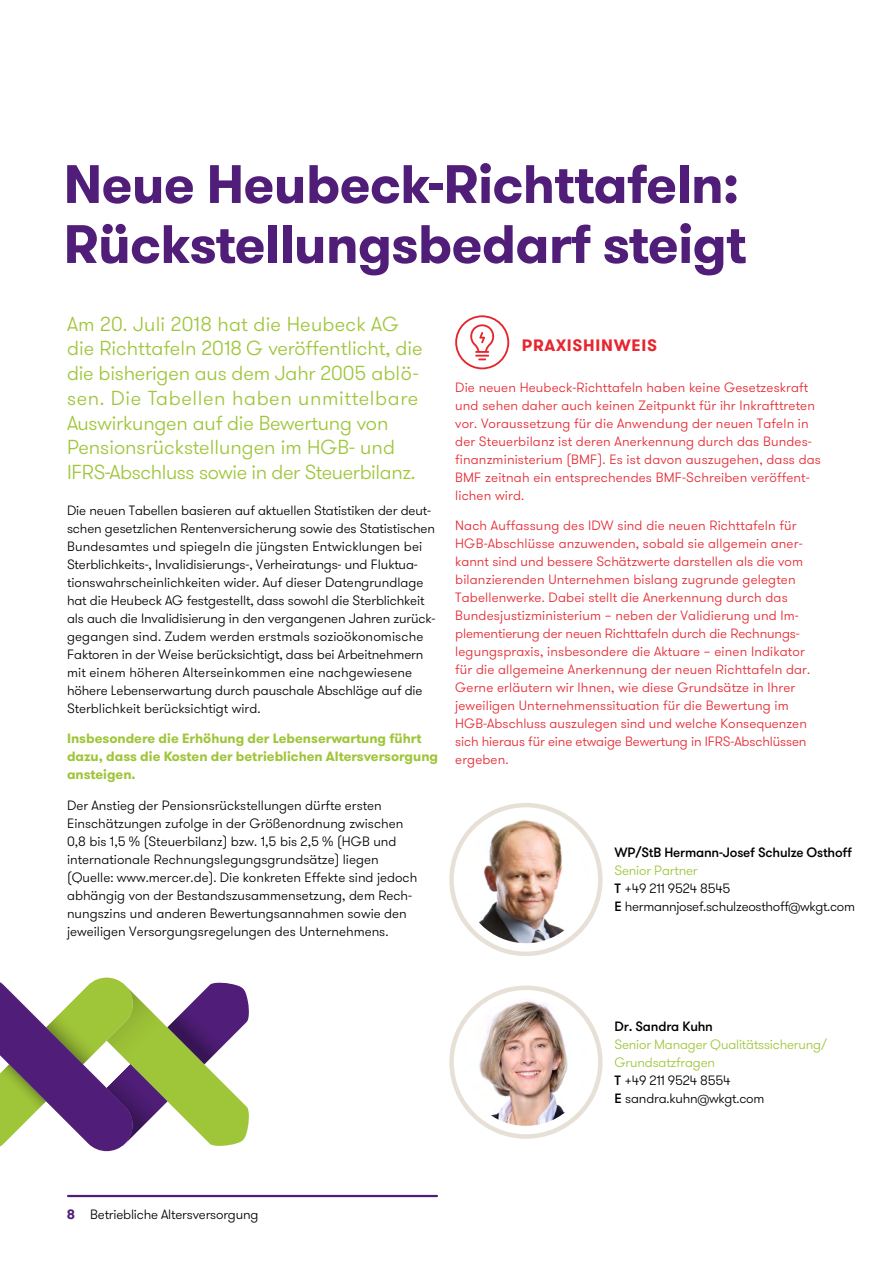
<style>
.page{position:relative;width:893px;height:1263px;background:#fff}
.page>*{position:absolute;margin:0;border:0;box-sizing:border-box;transform-origin:0 0}
.t1{font:700 54px/60px "GT Walsheim Pro";letter-spacing:-.015em;color:#501e78}
.t2{font:300 20.25px/24.8px "GT Walsheim Pro";color:#9fc539}
.t3{font:700 16.5px "GT Walsheim Pro";letter-spacing:.045em;color:#e6262f}
.t4{font:300 13.5px/18px "GT Walsheim Pro";color:#000}
.t5{font:300 13.5px/18px "GT Walsheim Pro";letter-spacing:.01em;color:#e6262f}
.t6{font:700 13.5px/18px "GT Walsheim Pro";color:#9fc539}
.t7{font:300 13.5px/18px "GT Walsheim Pro";letter-spacing:-.015em;color:#9fc539}
.t8{font:300 13.5px/18px "GT Walsheim Pro";letter-spacing:-.02em;color:#000}
.t9{font:500 13.5px "GT Walsheim Pro";letter-spacing:-.015em;color:#000}
.s1{color:#9fc539}
.s2{font-weight:500}
.s3{font-weight:500;color:#000}
.s4{color:#000}
.s5{font-weight:700;color:#501e78}
</style>
<div class="page">
<hr style="left:68px;top:1195px;width:369px;height:2px;background:#501e78">
<svg style="left:455px;top:315px;width:54px;height:54px"></svg>
<div style="left:449px;top:803px;width:154px;height:153px;border:4px solid #e7e0d7;border-radius:50%"></div>
<img style="left:462px;top:816px;width:128px;height:127px;border-radius:64px">
<div style="left:449px;top:985px;width:154px;height:154px;border:4px solid #e7e0d7;border-radius:50%"></div>
<img style="left:462px;top:998px;width:128px;height:128px;border-radius:64px">
<svg style="left:0;top:977px;width:249px;height:174px"></svg>
<h1 class="t1" style="left:64px;top:155px;width:684px">Neue Heubeck-Richttafeln:<br>Rückstellungsbedarf steigt</h1>
<p class="t2" style="left:67px;top:312px;width:357px">Am 20. Juli 2018 hat die Heubeck AG die Richttafeln 2018 G veröffentlicht, die die bisherigen aus dem Jahr 2005 ablö&shy;sen. Die Tabellen haben unmittelbare Auswirkungen auf die Bewertung von Pensionsrückstellungen im HGB- und IFRS-Abschluss sowie in der Steuerbilanz.</p>
<p class="t4" style="left:67px;top:501px;width:370px">Die neuen Tabellen basieren auf aktuellen Statistiken der deut&shy;schen gesetzlichen Rentenversicherung sowie des Statistischen Bundesamtes und spiegeln die jüngsten Entwicklungen bei Sterblichkeits-, Invalidisierungs-, Verheiratungs- und Fluktua&shy;tionswahrscheinlichkeiten wider. Auf dieser Datengrundlage hat die Heubeck AG festgestellt, dass sowohl die Sterblichkeit als auch die Invalidisierung in den vergangenen Jahren zurück&shy;gegangen sind. Zudem werden erstmals sozioökonomische Faktoren in der Weise berücksichtigt, dass bei Arbeitnehmern mit einem höheren Alterseinkommen eine nachgewiesene höhere Lebenserwartung durch pauschale Abschläge auf die Sterblichkeit berücksichtigt wird.</p>
<p class="t6" style="left:67px;top:730px;width:373px">Insbesondere die Erhöhung der Lebenserwartung führt dazu, dass die Kosten der betrieblichen Altersversorgung ansteigen.</p>
<p class="t4" style="left:67px;top:797px;width:352px">Der Anstieg der Pensionsrückstellungen dürfte ersten Einschätzungen zufolge in der Größenordnung zwischen 0,8 bis 1,5 % (Steuerbilanz) bzw. 1,5 bis 2,5 % (HGB und internationale Rechnungslegungsgrundsätze) liegen (Quelle: www.mercer.de). Die konkreten Effekte sind jedoch abhängig von der Bestandszusammensetzung, dem Rech&shy;nungszins und anderen Bewertungsannahmen sowie den jeweiligen Versorgungsregelungen des Unternehmens.</p>
<p class="t3" style="left:522px;top:335px;width:137px">PRAXISHINWEIS</p>
<p class="t5" style="left:455px;top:378px;width:367px">Die neuen Heubeck-Richttafeln haben keine Gesetzeskraft und sehen daher auch keinen Zeitpunkt für ihr Inkrafttreten vor. Voraussetzung für die Anwendung der neuen Tafeln in der Steuerbilanz ist deren Anerkennung durch das Bundes&shy;finanzministerium (BMF). Es ist davon auszugehen, dass das BMF zeitnah ein entsprechendes BMF-Schreiben veröffent&shy;lichen wird.</p>
<p class="t5" style="left:455px;top:517px;width:357px">Nach Auffassung des IDW sind die neuen Richttafeln für HGB-Abschlüsse anzuwenden, sobald sie allgemein aner&shy;kannt sind und bessere Schätzwerte darstellen als die vom bilanzierenden Unternehmen bislang zugrunde gelegten Tabellenwerke. Dabei stellt die Anerkennung durch das Bundesjustizministerium – neben der Validierung und Im&shy;plementierung der neuen Richttafeln durch die Rechnungs&shy;legungspraxis, insbesondere die Aktuare – einen Indikator für die allgemeine Anerkennung der neuen Richttafeln dar.<br>Gerne erläutern wir Ihnen, wie diese Grundsätze in Ihrer jeweiligen Unternehmenssituation für die Bewertung im HGB-Abschluss auszulegen sind und welche Konsequenzen sich hieraus für eine etwaige Bewertung in IFRS--Abschlüssen ergeben.</p>
<p class="t9" style="left:615px;top:844px;width:239px">WP/StB Hermann-Josef Schulze Osthoff</p>
<p class="t8" style="left:615px;top:862px;width:242px"><span class="s1">Senior Partner<br></span><span class="s2">T</span> +49 211 9524 8545<br><span class="s2">E</span> hermannjosef.schulzeosthoff@wkgt.com</p>
<p class="t9" style="left:615px;top:1018px;width:100px">Dr. Sandra Kuhn</p>
<p class="t7" style="left:615px;top:1036px;width:214px">Senior Manager Qualitätssicherung/<br>Grundsatzfragen<br><span class="s3">T</span> <span class="s4">+49 211 9524 8554<br></span><span class="s3">E</span> <span class="s4">sandra.kuhn@wkgt.com</span></p>
<p class="t4" style="left:67px;top:1206px;width:193px"><span class="s5">8</span> Betriebliche Altersversorgung</p>
</div>
